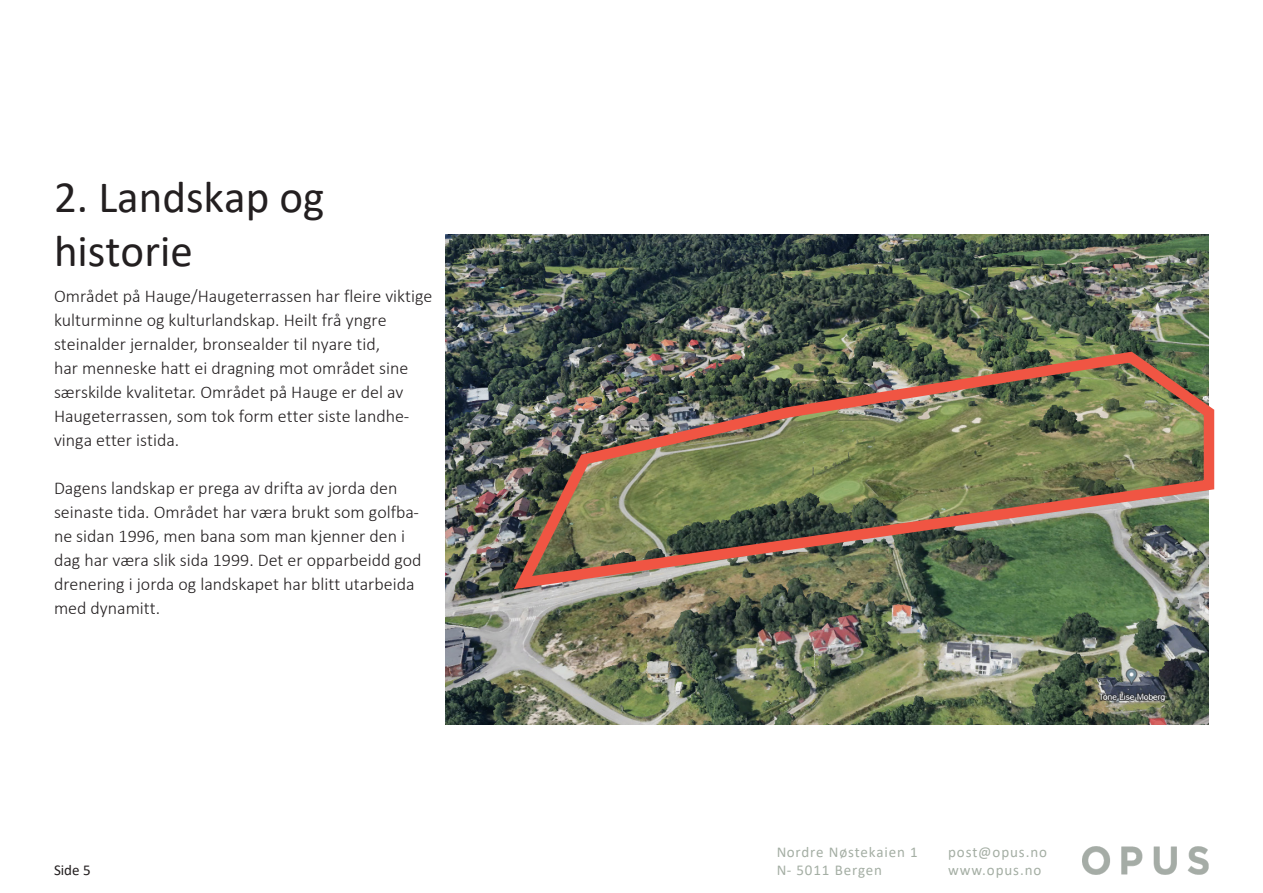
<style>
.page{position:relative;width:1263px;height:893px;background:#fff}
.page>*{position:absolute;margin:0;border:0;box-sizing:border-box;transform-origin:0 0}
.t1{font:45px/54px "Calibri";color:#231f20}
.t2{font:300 18px/24px "Calibri";color:#231f20}
.t3{font:15px/18px "Calibri";letter-spacing:.06em;color:#495d48}
.t4{font:15px "Calibri";color:#231f20}
</style>
<div class="page">
<img style="left:1082px;top:846px;width:127px;height:28px">
<img style="left:445px;top:234px;width:764px;height:490px">
<img style="left:505px;top:346px;width:710px;height:250px">
<p class="t1" style="left:54px;top:169px;width:272px">2. Landskap og historie</p>
<p class="t2" style="left:54px;top:284px;width:380px">Området på Hauge/Haugeterrassen har fleire viktige kulturminne og kulturlandskap. Heilt frå yngre steinalder jernalder, bronsealder til nyare tid,<br>har menneske hatt ei dragning mot området sine særskilde kvalitetar. Området på Hauge er del av Haugeterrassen, som tok form etter siste landhe&shy;vinga etter istida.</p>
<p class="t2" style="left:54px;top:476px;width:369px">Dagens landskap er prega av drifta av jorda den seinaste tida. Området har væra brukt som golfba&shy;ne sidan 1996, men bana som man kjenner den i dag har væra slik sida 1999. Det er opparbeidd god drenering i jorda og landskapet har blitt utarbeida med dynamitt.</p>
<p class="t4" style="left:54px;top:859px;width:38px">Side 5</p>
<p class="t3" style="left:776px;top:842px;width:143px">Nordre Nøstekaien 1<br>N- 5011 Bergen</p>
<p class="t3" style="left:948px;top:842px;width:100px">post@opus.no www.opus.no</p>
</div>
